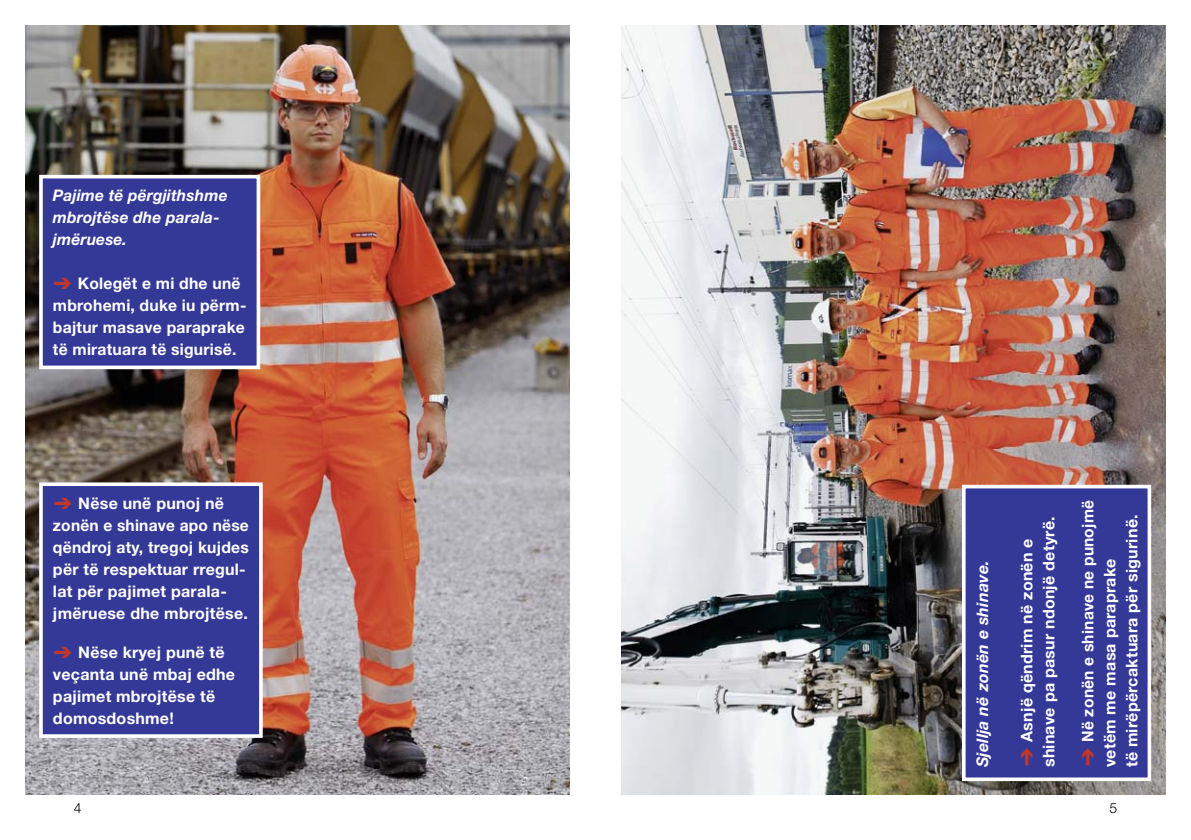
<style>
.page{position:relative;width:1191px;height:840px;background:#fff}
.page>*{position:absolute;margin:0;border:0;box-sizing:border-box;transform-origin:0 0}
._23_crossheading_hel{font:700 16px/22px "Helvetica Neue LT";letter-spacing:.015em;color:#fff}
._11_head_hel_bold_12{font:italic 700 16px/22px "Helvetica Neue LT";letter-spacing:.01em;color:#fff}
._23_crossheading_hel-2{font:italic 700 16px "Helvetica Neue LT";letter-spacing:.01em;color:#fff}
.t1{font:300 14px "Helvetica Neue LT";color:#000}
.s1{font-family:"SSB Sonderzeichen 95 Normal";font-weight:400;color:#c0372c}
</style>
<div class="page">
<img style="left:26px;top:25px;width:544px;height:769px">
<img style="left:621px;top:26px;width:544px;height:768px">
<div style="left:963px;top:486px;width:186px;height:292px;background:#343998"></div>
<div style="left:962px;top:484px;width:189px;height:296px;border:4px solid #fff"></div>
<div style="left:41px;top:484px;width:220px;height:251px;background:#343998"></div>
<div style="left:39px;top:482px;width:224px;height:255px;border:4px solid #fff"></div>
<div style="left:41px;top:176px;width:217px;height:191px;background:#343998"></div>
<div style="left:39px;top:175px;width:221px;height:194px;border:4px solid #fff"></div>
<p class="_11_head_hel_bold_12" style="left:53px;top:184px;width:176px">Pajime të përgjithshme mbrojtëse dhe parala&shy;jmëruese.</p>
<p class="_23_crossheading_hel" style="left:53px;top:272px;width:195px"><span class="s1">ä</span> Kolegët e mi dhe unë mbrohemi, duke iu përm&shy;bajtur masave paraprake të miratuara të sigurisë.</p>
<p class="_23_crossheading_hel" style="left:53px;top:491px;width:197px"><span class="s1">ä</span> Nëse unë punoj në zonën e shinave apo nëse qëndroj aty, tregoj kujdes për të respektuar rregul&shy;lat për pajimet parala&shy;jmëruese dhe mbrojtëse.</p>
<p class="_23_crossheading_hel" style="left:53px;top:640px;width:184px"><span class="s1">ä</span> Nëse kryej punë të veçanta unë mbaj edhe pajimet mbrojtëse të domosdoshme!</p>
<p class="_23_crossheading_hel-2" style="left:972px;top:766px;width:209px;rotate:-90deg">Sjellja në zonën e shinave.</p>
<p class="_23_crossheading_hel" style="left:1015px;top:766px;width:252px;rotate:-90deg"><span class="s1">ä</span> Asnjë qëndrim në zonën e shinave pa pasur ndonjë detyrë.</p>
<p class="_23_crossheading_hel" style="left:1076px;top:766px;width:268px;rotate:-90deg"><span class="s1">ä</span> Në zonën e shinave ne punojmë vetëm me masa paraprake<br>të mirëpërcaktuara për sigurinë.</p>
<p class="t1" style="left:74px;top:798px;width:9px">4</p>
<p class="t1" style="left:1109px;top:798px;width:9px">5</p>
</div>
